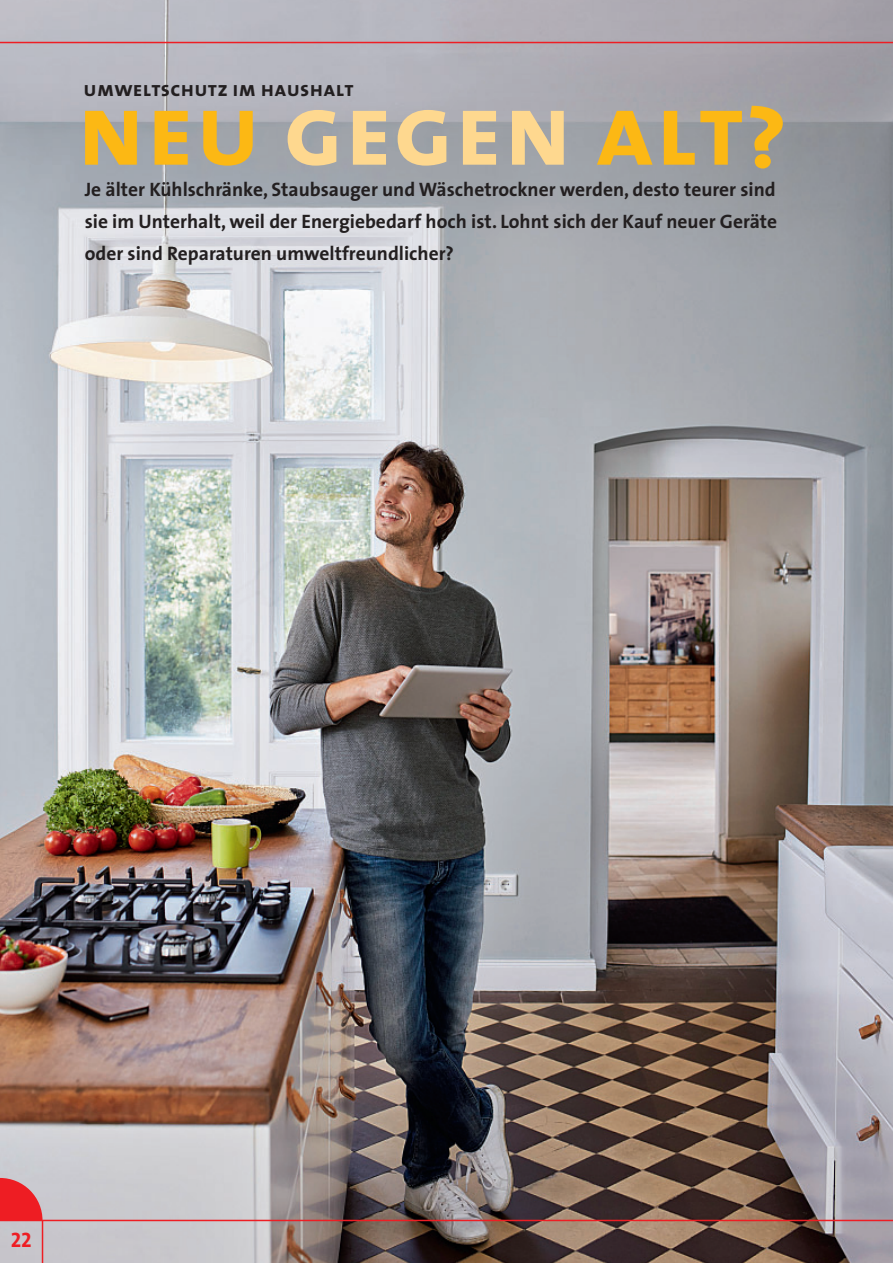
<style>
.page{position:relative;width:893px;height:1263px;background:#fff}
.page>*{position:absolute;margin:0;border:0;box-sizing:border-box;transform-origin:0 0}
.t1{font:103.5px "The Sans Bold Caps";letter-spacing:.015em;color:#fcb814}
.t2{font:21px "The Sans Bold Caps";letter-spacing:.015em;color:#231f20}
.t3{font:21px "The Sans Bold Caps";color:#ee1d23}
.t4{font:700 19.5px/32px "The Sans";color:#231f20}
.s1{color:#fed88f}
</style>
<div class="page">
<img style="left:0;top:0;width:893px;height:1263px">
<hr style="left:0;top:42px;width:893px;height:1px;background:#ee1d23">
<hr style="left:42px;top:1220px;width:1px;height:43px;background:#ee1d23">
<svg style="left:0;top:1178px;width:43px;height:42px;background:#e54349"></svg>
<hr style="left:0;top:1220px;width:893px;height:1px;background:#ee1d23">
<p class="t2" style="left:84px;top:76px;width:272px">umweltschutz im haushalt</p>
<p class="t1" style="left:77px;top:68px;width:711px">neu <span class="s1">gegen</span> alt?</p>
<p class="t4" style="left:85px;top:175px;width:693px">Je älter Kühlschränke, Staubsauger und Wäschetrockner werden, desto teurer sind</p>
<p class="t4" style="left:85px;top:207px;width:694px">sie im Unterhalt, weil der Energiebedarf hoch ist. Lohnt sich der Kauf neuer Geräte oder sind Reparaturen umweltfreundlicher?</p>
<p class="t3" style="left:11px;top:1227px;width:22px">22</p>
</div>
